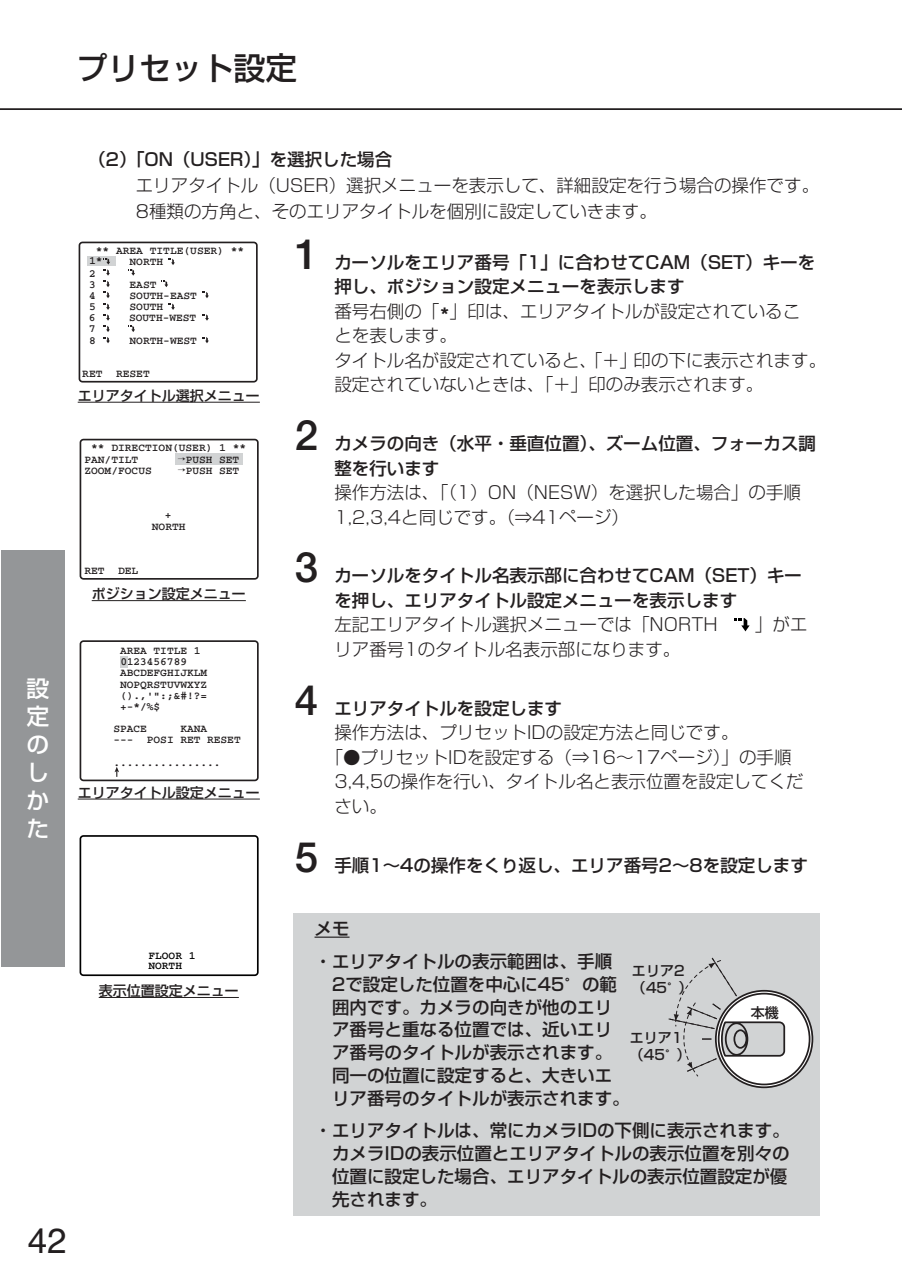
<style>
.page{position:relative;width:902px;height:1274px;background:#fff}
.page>*{position:absolute;margin:0;border:0;box-sizing:border-box;transform-origin:0 0}
.t1{font:700 42px "Futo Go B101";color:#231f20}
.t2{font:35px "Helvetica";color:#231f20}
.t3{font:500 31.5px "Shin Go";color:#231f20}
.t4{font:500 22.75px/28px "Shin Go";color:#fff;text-align:justify}
.t5{font:300 17.5px/24.5px "Shin Go";color:#231f20}
.t6{font:500 17.5px/22.8px "Shin Go";color:#231f20}
.t7{font:500 14px/16.6px "Shin Go";color:#231f20}
.t8{font:700 11.2px/11.2px "Courier";color:#231f20}
.t9{font:700 11.2px/10px "Courier";color:#000}
.s1{font-weight:500}
.s2{font-family:"Courier";font-weight:700}
.s3{font-family:"Ryumin";font-weight:300}
</style>
<div class="page">
<hr style="left:1px;top:108px;width:900px;height:2px;background:#231f20">
<div style="left:79px;top:242px;width:178px;height:141px;border:2px solid #231f20;border-radius:3px"></div>
<svg style="left:168px;top:259px;width:7px;height:6px"></svg>
<svg style="left:168px;top:303px;width:7px;height:7px"></svg>
<svg style="left:128px;top:269px;width:7px;height:7px"></svg>
<svg style="left:128px;top:326px;width:7px;height:6px"></svg>
<svg style="left:161px;top:281px;width:7px;height:6px"></svg>
<svg style="left:202px;top:292px;width:7px;height:6px"></svg>
<svg style="left:202px;top:314px;width:7px;height:7px"></svg>
<svg style="left:202px;top:337px;width:7px;height:6px"></svg>
<div style="left:87px;top:256px;width:29px;height:10px;background:#d1d3d4"></div>
<svg style="left:103px;top:258px;width:7px;height:85px"></svg>
<hr style="left:78px;top:402px;width:182px;height:1px;background:#231f20">
<svg style="left:734px;top:618px;width:15px;height:13px"></svg>
<div style="left:80px;top:439px;width:178px;height:141px;border:2px solid #231f20;border-radius:3px"></div>
<div style="left:175px;top:454px;width:67px;height:11px;background:#d1d3d4"></div>
<hr style="left:92px;top:600px;width:154px;height:1px;background:#231f20">
<div style="left:79px;top:835px;width:179px;height:141px;border:2px solid #000;border-radius:3px"></div>
<hr style="left:99px;top:997px;width:140px;height:1px;background:#231f20">
<div style="left:293px;top:913px;width:526px;height:302px;background:#d1d3d4"></div>
<hr style="left:314px;top:937px;width:35px;height:1px;background:#231f20">
<div style="left:80px;top:640px;width:178px;height:141px;border:2px solid #231f20;border-radius:3px"></div>
<svg style="left:114px;top:767px;width:5px;height:10px"></svg>
<div style="left:120px;top:656px;width:7px;height:11px;background:#d1d3d4"></div>
<hr style="left:78px;top:799px;width:182px;height:1px;background:#231f20">
<svg style="left:715px;top:991px;width:97px;height:96px"></svg>
<div style="left:718px;top:994px;width:91px;height:90px;background:#fff;border-radius:50%"></div>
<svg style="left:668px;top:958px;width:117px;height:119px"></svg>
<div style="left:1px;top:551px;width:63px;height:416px;background:#949698"></div>
<h3 class="t3" style="left:76px;top:56px;width:222px">プリセット設定</h3>
<h3 class="t4" style="left:27px;top:677px;width:24px">設定のしかた</h3>
<p class="t6" style="left:88px;top:150px;width:305px">（2）「ON（USER）」を選択した場合</p>
<p class="t5" style="left:136px;top:175px;width:684px;line-height:26.2px">エリアタイトル（USER）選択メニューを表示して、詳細設定を行う場合の操作です。<br>8種類の方角と、そのエリアタイトルを個別に設定していきます。</p>
<p class="t8" style="left:129px;top:246px;width:116px;text-indent:-34px">** AREA TITLE(USER) **<br>NORTH</p>
<h1 class="t1" style="left:294px;top:237px;width:25px">1</h1>
<p class="t5" style="left:334px;top:252px;width:493px"><span class="s1">カーソルをエリア番号「1」に合わせてCAM（SET）キーを押し、ポジション設定メニューを表示します<br></span>番号右側の「<span class="s2">*</span>」印は、エリアタイトルが設定されているこ<br>とを表します。<br>タイトル名が設定されていると、「＋」印の下に表示されます。設定されていないときは、「＋」印のみ表示されます。</p>
<p class="t8" style="left:89px;top:256px;width:15px">1*</p>
<p class="t8" style="left:89px;top:268px;width:8px">2<br>3</p>
<p class="t8" style="left:129px;top:279px;width:28px">EAST</p>
<p class="t8" style="left:89px;top:291px;width:8px">4</p>
<p class="t8" style="left:129px;top:291px;width:69px">SOUTH-EAST</p>
<p class="t8" style="left:89px;top:302px;width:8px">5</p>
<p class="t8" style="left:129px;top:302px;width:35px">SOUTH</p>
<p class="t8" style="left:89px;top:313px;width:8px">6</p>
<p class="t8" style="left:129px;top:313px;width:68px">SOUTH-WEST</p>
<p class="t8" style="left:89px;top:324px;width:8px">7<br>8</p>
<p class="t8" style="left:129px;top:335px;width:69px">NORTH-WEST</p>
<p class="t8" style="left:82px;top:369px;width:69px">RET RESET</p>
<p class="t7" style="left:78px;top:389px;width:183px">エリアタイトル選択メニュー</p>
<p class="t8" style="left:84px;top:443px;width:163px;text-indent:7px">** DIRECTION(USER) 1 **<br>PAN/TILT<br>ZOOM/FOCUS</p>
<p class="t8" style="left:152px;top:510px;width:35px;text-align:center">+<br>NORTH</p>
<p class="t8" style="left:84px;top:566px;width:55px">RET DEL</p>
<p class="t8" style="left:178px;top:455px;width:63px"><span class="s3">→</span>PUSH SET</p>
<p class="t8" style="left:178px;top:465px;width:63px"><span class="s3">→</span>PUSH SET</p>
<p class="t7" style="left:92px;top:587px;width:156px">ポジション設定メニュー</p>
<p class="t8" style="left:120px;top:646px;width:89px">AREA TITLE 1<br>0123456789<br>ABCDEFGHIJKLM<br>NOPQRSTUVWXYZ ().,'":;&amp;#!?= +-*/%$</p>
<p class="t8" style="left:113px;top:724px;width:35px">SPACE</p>
<p class="t8" style="left:113px;top:724px;width:129px;text-indent:67px">KANA<br>--- POSI RET RESET</p>
<p class="t8" style="left:113px;top:757px;width:109px">................</p>
<p class="t7" style="left:78px;top:786px;width:183px">エリアタイトル設定メニュー</p>
<h1 class="t1" style="left:294px;top:418px;width:25px">2</h1>
<h1 class="t1" style="left:294px;top:551px;width:25px">3</h1>
<h1 class="t1" style="left:294px;top:683px;width:25px">4</h1>
<h1 class="t1" style="left:294px;top:840px;width:25px">5</h1>
<p class="t6" style="left:334px;top:433px;width:483px;line-height:24.5px">カメラの向き（水平・垂直位置）、ズーム位置、フォーカス調整を行います</p>
<p class="t5" style="left:334px;top:483px;width:468px">操作方法は、「（1）ON（NESW）を選択した場合」の手順<br>1,2,3,4と同じです。（⇒41ページ）</p>
<p class="t6" style="left:334px;top:566px;width:469px;line-height:24.5px">カーソルをタイトル名表示部に合わせてCAM（SET）キーを押し、エリアタイトル設定メニューを表示します</p>
<p class="t5" style="left:334px;top:615px;width:385px">左記エリアタイトル選択メニューでは「NORTH</p>
<p class="t5" style="left:754px;top:615px;width:54px">」がエ</p>
<p class="t5" style="left:334px;top:639px;width:347px">リア番号1のタイトル名表示部になります。</p>
<p class="t6" style="left:334px;top:699px;width:229px">エリアタイトルを設定します</p>
<p class="t5" style="left:334px;top:723px;width:405px">操作方法は、プリセットIDの設定方法と同じです。</p>
<p class="t5" style="left:325px;top:747px;width:467px">「●プリセットIDを設定する（⇒16～17ページ）」の手順</p>
<p class="t5" style="left:334px;top:772px;width:470px">3,4,5の操作を行い、タイトル名と表示位置を設定してくだ</p>
<p class="t5" style="left:334px;top:796px;width:54px">さい。</p>
<p class="t6" style="left:334px;top:856px;width:475px">手順1～4の操作をくり返し、エリア番号2～8を設定します</p>
<p class="t9" style="left:148px;top:951px;width:48px">FLOOR 1<br>NORTH</p>
<p class="t7" style="left:99px;top:984px;width:142px">表示位置設定メニュー</p>
<h2 class="t2" style="left:28px;top:1228px;width:40px">42</h2>
<p class="t6" style="left:314px;top:914px;width:299px;line-height:32.7px">メモ<br>・エリアタイトルの表示範囲は、手順</p>
<p class="t6" style="left:332px;top:975px;width:299px">2で設定した位置を中心に45゜の範囲内です。カメラの向きが他のエリア番号と重なる位置では、近いエリア番号のタイトルが表示されます。同一の位置に設定すると、大きいエリア番号のタイトルが表示されます。</p>
<p class="t6" style="left:332px;top:1121px;width:459px;text-indent:-18px">・エリアタイトルは、常にカメラIDの下側に表示されます。カメラIDの表示位置とエリアタイトルの表示位置を別々の位置に設定した場合、エリアタイトルの表示位置設定が優先されます。</p>
<p class="t7" style="left:631px;top:964px;width:62px">エリア2（45゜）</p>
<p class="t7" style="left:750px;top:1006px;width:29px">本機</p>
<p class="t7" style="left:629px;top:1031px;width:62px">エリア1（45゜）</p>
</div>
